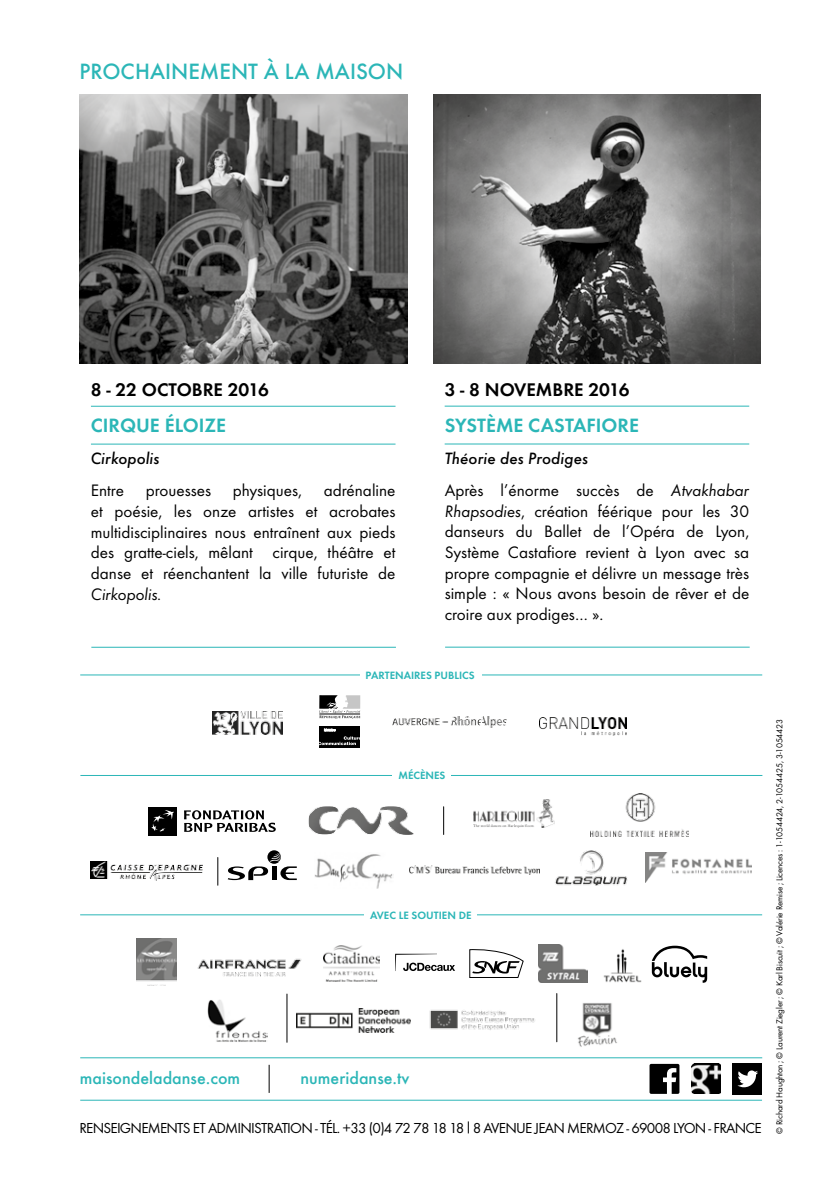
<style>
.page{position:relative;width:840px;height:1191px;background:#fff}
.page>*{position:absolute;margin:0;border:0;box-sizing:border-box;transform-origin:0 0}
.t1{font:500 23px "Futura T";color:#2bb6b7}
.t2{font:600 20px "Futura T";color:#2bb6b7}
.t3{font:600 19px "Futura T";color:#000}
.t4{font:500 18px "Futura T";color:#2bb6b7}
.t5{font:17.2px/20.6px "Futura T";color:#000;text-align:justify}
.t6{font:italic 17.2px "Futura T";color:#000}
.t7{font:italic 500 17px "Futura T";color:#000}
.t8{font:15px "Futura T";letter-spacing:-.05em;color:#000}
.t9{font:600 11px "Futura T";color:#2bb6b7}
.t10{font:9px "Futura T";letter-spacing:-.02em;color:#000}
.s1{font-style:italic}
</style>
<div class="page">
<img style="left:392px;top:716px;width:114px;height:11px">
<hr style="left:80px;top:1099px;width:681px;height:1px;background:#2bb6b7">
<svg style="left:268px;top:1064px;width:1px;height:28px"></svg>
<hr style="left:80px;top:1057px;width:681px;height:1px;background:#2bb6b7">
<svg style="left:467px;top:1121px;width:1px;height:12px"></svg>
<hr style="left:444px;top:405px;width:304px;height:1px;background:#2bb6b7">
<hr style="left:444px;top:443px;width:304px;height:1px;background:#2bb6b7">
<hr style="left:445px;top:646px;width:304px;height:1px;background:#2bb6b7">
<img style="left:433px;top:95px;width:327px;height:269px">
<svg style="left:649px;top:1063px;width:30px;height:30px"></svg>
<img style="left:691px;top:1063px;width:28px;height:30px">
<div style="left:731px;top:1063px;width:30px;height:31px;background:#000"></div>
<svg style="left:737px;top:1070px;width:20px;height:17px"></svg>
<hr style="left:80px;top:674px;width:681px;height:1px;background:#2bb6b7">
<img style="left:197px;top:958px;width:105px;height:19px">
<img style="left:136px;top:939px;width:41px;height:46px">
<svg style="left:469px;top:949px;width:54px;height:28px"></svg>
<img style="left:324px;top:945px;width:55px;height:36px">
<img style="left:538px;top:944px;width:49px;height:38px">
<svg style="left:395px;top:953px;width:60px;height:18px"></svg>
<img style="left:603px;top:949px;width:38px;height:34px">
<img style="left:429px;top:1010px;width:106px;height:20px">
<img style="left:296px;top:1008px;width:114px;height:24px">
<img style="left:207px;top:1000px;width:60px;height:42px">
<hr style="left:286px;top:994px;width:1px;height:48px;background:#000">
<img style="left:578px;top:1003px;width:39px;height:44px">
<hr style="left:556px;top:993px;width:1px;height:48px;background:#000">
<div style="left:360px;top:664px;width:121px;height:21px;background:#fff"></div>
<img style="left:212px;top:711px;width:71px;height:23px">
<img style="left:539px;top:717px;width:87px;height:18px">
<img style="left:590px;top:793px;width:98px;height:44px">
<img style="left:473px;top:799px;width:81px;height:28px">
<svg style="left:443px;top:806px;width:1px;height:28px"></svg>
<img style="left:308px;top:806px;width:105px;height:29px">
<hr style="left:80px;top:775px;width:682px;height:1px;background:#2bb6b7">
<div style="left:392px;top:765px;width:59px;height:20px;background:#fff"></div>
<hr style="left:80px;top:914px;width:681px;height:1px;background:#2bb6b7">
<div style="left:364px;top:904px;width:113px;height:20px;background:#fff"></div>
<img style="left:91px;top:861px;width:111px;height:19px">
<img style="left:409px;top:865px;width:129px;height:9px">
<img style="left:314px;top:854px;width:79px;height:34px">
<img style="left:555px;top:850px;width:73px;height:36px">
<svg style="left:217px;top:857px;width:1px;height:28px"></svg>
<img style="left:645px;top:852px;width:105px;height:31px">
<svg style="left:651px;top:945px;width:55px;height:38px"></svg>
<svg style="left:319px;top:695px;width:41px;height:23px"></svg>
<div style="left:319px;top:726px;width:41px;height:21px;background:#000"></div>
<svg style="left:319px;top:729px;width:41px;height:16px"></svg>
<div style="left:148px;top:807px;width:29px;height:28px;background:#000"></div>
<svg style="left:151px;top:810px;width:23px;height:21px"></svg>
<svg style="left:184px;top:810px;width:91px;height:22px"></svg>
<svg style="left:227px;top:850px;width:69px;height:30px"></svg>
<hr style="left:91px;top:406px;width:304px;height:1px;background:#2bb6b7">
<hr style="left:91px;top:443px;width:304px;height:1px;background:#2bb6b7">
<hr style="left:91px;top:647px;width:305px;height:1px;background:#2bb6b7">
<img style="left:80px;top:95px;width:327px;height:269px">
<h1 class="t1" style="left:79px;top:58px;width:325px">PROCHAINEMENT À LA MAISON</h1>
<p class="t3" style="left:91px;top:379px;width:179px">8 - 22 OCTOBRE 2016</p>
<p class="t2" style="left:91px;top:414px;width:137px">CIRQUE ÉLOIZE</p>
<p class="t7" style="left:91px;top:448px;width:70px">Cirkopolis</p>
<p class="t5" style="left:91px;top:480px;width:35px">Entre</p>
<p class="t5" style="left:146px;top:480px;width:67px">prouesses</p>
<p class="t5" style="left:232px;top:480px;width:71px">physiques,</p>
<p class="t5" style="left:91px;top:480px;width:306px;text-indent:233px">adrénaline et poésie, les onze artistes et acrobates multidisciplinaires nous entraînent aux pieds des gratte-ciels, mêlant cirque, théâtre et danse et réenchantent la ville futuriste de</p>
<p class="t6" style="left:91px;top:584px;width:72px">Cirkopolis.</p>
<p class="t3" style="left:444px;top:378px;width:186px">3 - 8 NOVEMBRE 2016</p>
<p class="t2" style="left:444px;top:413px;width:196px">SYSTÈME CASTAFIORE</p>
<p class="t7" style="left:444px;top:448px;width:145px">Théorie des Prodiges</p>
<p class="t5" style="left:444px;top:480px;width:306px">Après l’énorme succès de <span class="s1">Atvakhabar Rhapsodies</span>, création féérique pour les 30 danseurs du Ballet de l’Opéra de Lyon, Système Castafiore revient à Lyon avec sa propre compagnie et délivre un message très simple : « Nous avons besoin de rêver et de croire aux prodiges… ».</p>
<p class="t9" style="left:365px;top:668px;width:110px">PARTENAIRES PUBLICS</p>
<p class="t9" style="left:398px;top:769px;width:48px">MÉCÈNES</p>
<p class="t9" style="left:370px;top:908px;width:103px">AVEC LE SOUTIEN DE</p>
<p class="t4" style="left:80px;top:1067px;width:162px">maisondeladanse.com</p>
<p class="t4" style="left:300px;top:1067px;width:110px">numeridanse.tv</p>
<p class="t8" style="left:79px;top:1119px;width:683px">RENSEIGNEMENTS ET ADMINISTRATION - TÉL. +33 (0)4 72 78 18 18 8 AVENUE JEAN MERMOZ - 69008 LYON - FRANCE</p>
<p class="t10" style="left:773px;top:1133px;width:417px;rotate:-90deg">© Richard Haughton ; © Laurent Ziegler ; © Karl Biscuit ; © Valérie Remise ; Licences : 1-1054424, 2-1054425, 3-1054423</p>
</div>
